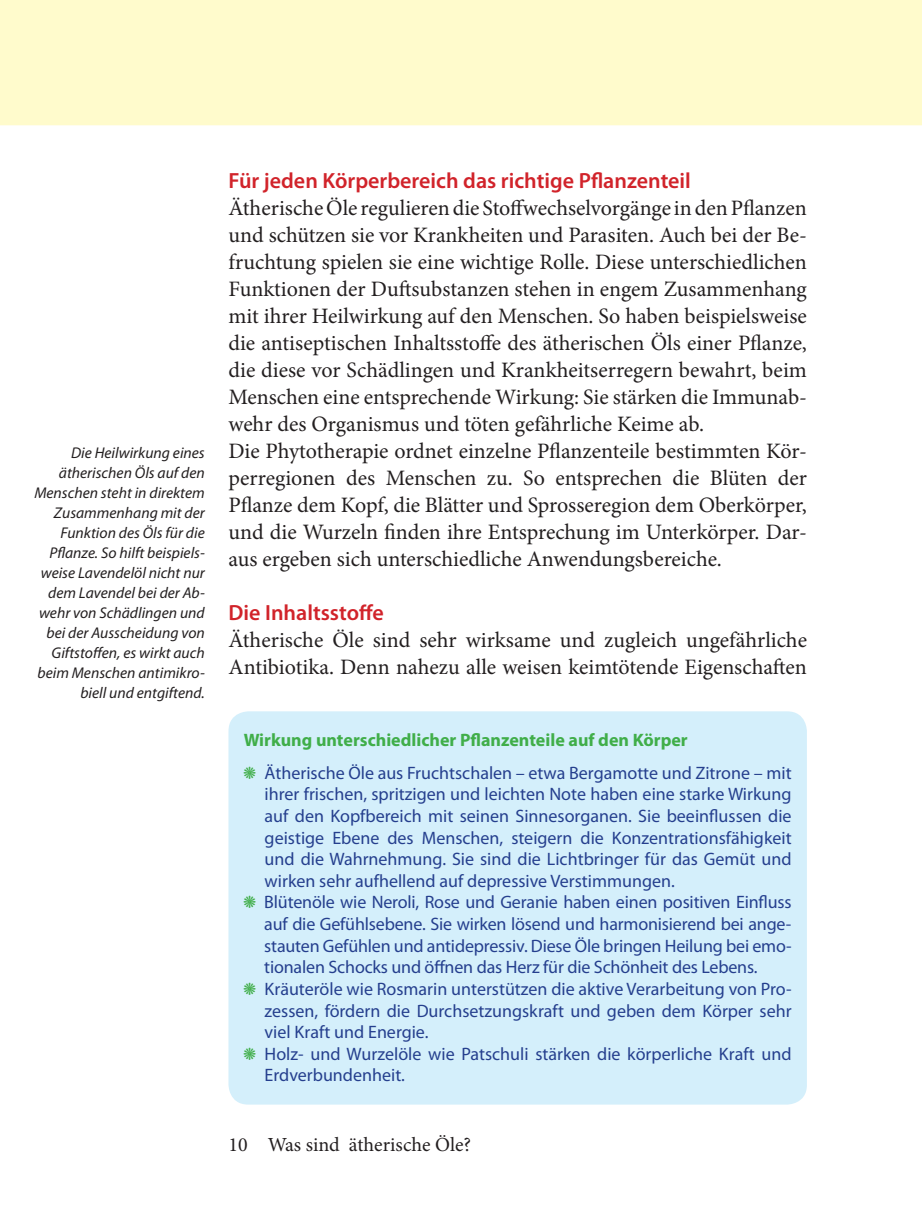
<style>
.page{position:relative;width:922px;height:1223px;background:#fff}
.page>*{position:absolute;margin:0;border:0;box-sizing:border-box;transform-origin:0 0}
.t1{font:22px/27px "Minion Pro";color:#231f20}
.t2{font:600 22px "Myriad Pro";color:#d1232a}
.t3{font:20px "Minion Pro";color:#231f20}
.t4{font:18px/21.6px "Myriad Pro";color:#253f8e}
.t5{font:700 18px "Myriad Pro";color:#40ae49}
.t6{font:italic 15.6px/20px "Myriad Pro";color:#231f20;text-align:right}
</style>
<div class="page">
<div style="left:0;top:0;width:922px;height:125px;background:#fffbcc"></div>
<div style="left:228px;top:711px;width:579px;height:393px;background:#d4effb;border-radius:20px"></div>
<p class="t6" style="left:34px;top:443px;width:172px">Die Heilwirkung eines ätherischen Öls auf den<br>Menschen steht in direktem<br>Zusammenhang mit der<br>Funktion des Öls für die<br>Pflanze. So hilft beispiels&shy;weise Lavendelöl nicht nur dem Lavendel bei der Ab&shy;wehr von Schädlingen und bei der Ausscheidung von<br>Giftstoffen, es wirkt auch beim Menschen antimikro&shy;biell und entgiftend.</p>
<p class="t2" style="left:228px;top:172px;width:464px">Für jeden Körperbereich das richtige Pflanzenteil</p>
<p class="t1" style="left:228px;top:196px;width:580px">Ätherische Öle regulieren die Stoffwechselvorgänge in den Pflanzen und schützen sie vor Krankheiten und Parasiten. Auch bei der Be&shy;fruchtung spielen sie eine wichtige Rolle. Diese unterschiedlichen Funktionen der Duftsubstanzen stehen in engem Zusammenhang mit ihrer Heilwirkung auf den Menschen. So haben beispielsweise die antiseptischen Inhaltsstoffe des ätherischen Öls einer Pflanze, die diese vor Schädlingen und Krankheitserregern bewahrt, beim Menschen eine entsprechende Wirkung: Sie stärken die Immunab&shy;wehr des Organismus und töten gefährliche Keime ab.<br>Die Phytotherapie ordnet einzelne Pflanzenteile bestimmten Kör&shy;perregionen des Menschen zu. So entsprechen die Blüten der Pflanze dem Kopf, die Blätter und Sprosseregion dem Oberkörper, und die Wurzeln finden ihre Entsprechung im Unterkörper. Dar&shy;aus ergeben sich unterschiedliche Anwendungsbereiche.</p>
<p class="t2" style="left:228px;top:604px;width:157px">Die Inhaltsstoffe</p>
<p class="t1" style="left:228px;top:628px;width:580px">Ätherische Öle sind sehr wirksame und zugleich ungefährliche<br>Antibiotika. Denn nahezu alle weisen keimtötende Eigenschaften</p>
<p class="t5" style="left:244px;top:732px;width:445px">Wirkung unterschiedlicher Pflanzenteile auf den Körper</p>
<p class="t4" style="left:264px;top:763px;width:529px">Ätherische Öle aus Fruchtschalen – etwa Bergamotte und Zitrone – mit ihrer frischen, spritzigen und leichten Note haben eine starke Wirkung auf den Kopfbereich mit seinen Sinnesorganen. Sie beeinflussen die geistige Ebene des Menschen, steigern die Konzentrationsfähigkeit und die Wahrnehmung. Sie sind die Lichtbringer für das Gemüt und wirken sehr aufhellend auf depressive Verstimmungen.<br>Blütenöle wie Neroli, Rose und Geranie haben einen positiven Einfluss auf die Gefühlsebene. Sie wirken lösend und harmonisierend bei ange&shy;stauten Gefühlen und antidepressiv. Diese Öle bringen Heilung bei emo&shy;tionalen Schocks und öffnen das Herz für die Schönheit des Lebens.<br>Kräuteröle wie Rosmarin unterstützen die aktive Verarbeitung von Pro&shy;zessen, fördern die Durchsetzungskraft und geben dem Körper sehr viel Kraft und Energie.<br>Holz- und Wurzelöle wie Patschuli stärken die körperliche Kraft und Erdverbundenheit.</p>
<p class="t3" style="left:228px;top:1136px;width:244px">10 Was sind ätherische Öle?</p>
</div>
